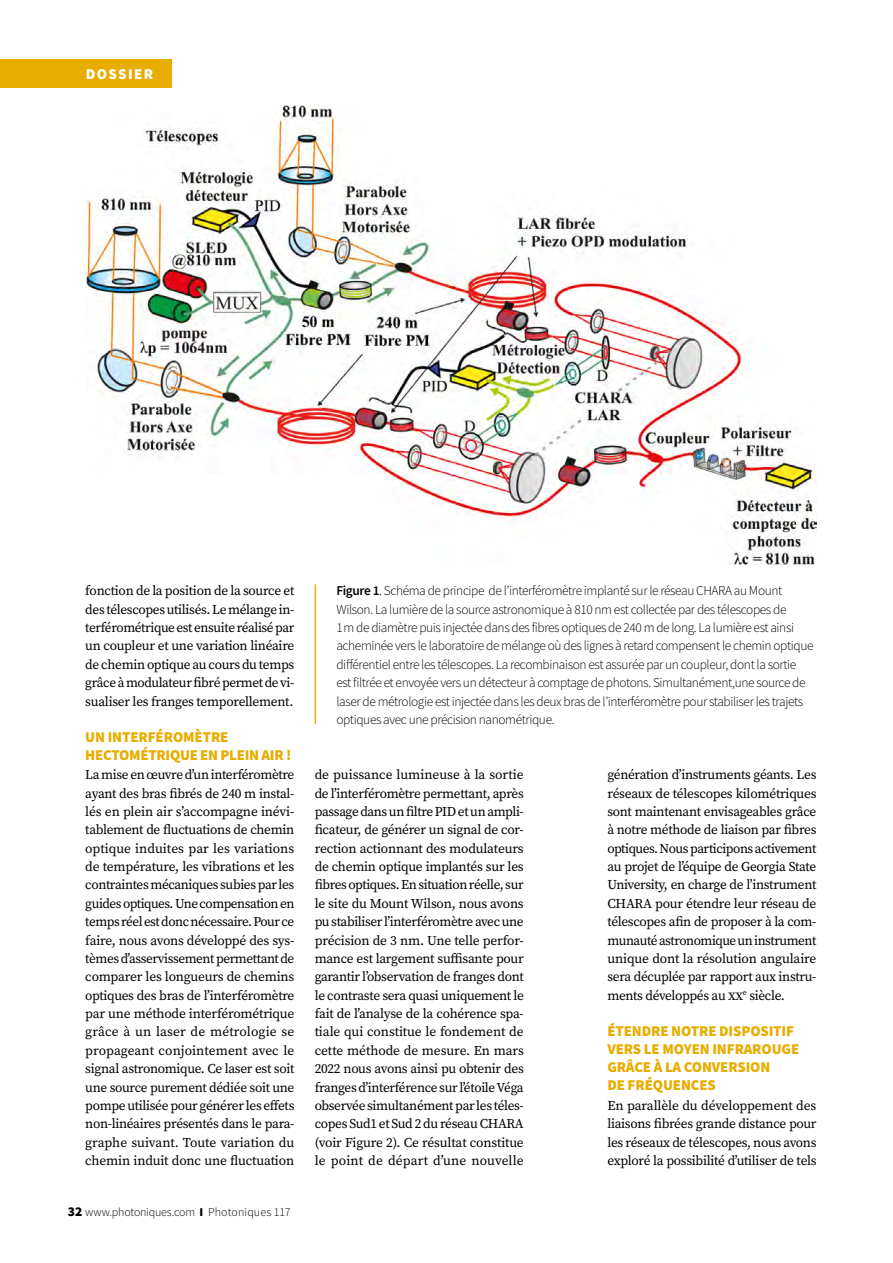
<style>
.page{position:relative;width:893px;height:1263px;background:#fff}
.page>*{position:absolute;margin:0;border:0;box-sizing:border-box;transform-origin:0 0}
.t1{font:900 15px/18px "Source Sans Pro";letter-spacing:-.01em;color:#e8ad00}
.t2{font:900 15px "Source Sans Pro";letter-spacing:.09em;color:#fff}
.t3{font:13.5px/18.3px "Source Serif Pro";letter-spacing:-.02em;color:#000;text-align:justify}
.t4{font:300 13.5px/18.3px "Source Sans Pro";letter-spacing:-.03em;color:#000}
.t5{font:300 12px "Source Sans Pro";letter-spacing:-.005em;color:#000}
.s1{font-weight:600}
.s2{font-weight:900;font-size:13.5px}
.s3{font-weight:900}
</style>
<div class="page">
<div style="left:0;top:60px;width:171px;height:28px;background:#e8ad00"></div>
<img style="left:87px;top:105px;width:729px;height:459px">
<hr style="left:315px;top:584px;width:1px;height:140px;background:#e8ad00">
<p class="t2" style="left:86px;top:64px;width:69px">DOSSIER</p>
<p class="t4" style="left:336px;top:582px;width:479px"><span class="s1">Figure 1</span>. Schéma de principe de l’interféromètre implanté sur le réseau CHARA au Mount Wilson. La lumière de la source astronomique à 810 nm est collectée par des télescopes de<br>1 m de diamètre puis injectée dans des fibres optiques de 240 m de long. La lumière est ainsi acheminée vers le laboratoire de mélange où des lignes à retard compensent le chemin optique différentiel entre les télescopes. La recombinaison est assurée par un coupleur, dont la sortie est filtrée et envoyée vers un détecteur à comptage de photons. Simultanément,une source de laser de métrologie est injectée dans les deux bras de l’interféromètre pour stabiliser les trajets optiques avec une précision nanométrique.</p>
<p class="t3" style="left:85px;top:582px;width:211px">fonction de la position de la source et des télescopes utilisés. Le mélange in&shy;terférométrique est ensuite réalisé par un coupleur et une variation linéaire de chemin optique au cours du temps grâce à modulateur fibré permet de vi&shy;sualiser les franges temporellement.</p>
<p class="t1" style="left:85px;top:728px;width:208px">UN INTERFÉROMÈTRE<br>HECTOMÉTRIQUE EN PLEIN AIR !</p>
<p class="t3" style="left:85px;top:765px;width:211px">La mise en œuvre d’un interféromètre ayant des bras fibrés de 240 m instal&shy;lés en plein air s’accompagne inévi&shy;tablement de fluctuations de chemin optique induites par les variations de température, les vibrations et les contraintes mécaniques subies par les guides optiques. Une compensation en temps réel est donc nécessaire. Pour ce faire, nous avons développé des sys&shy;tèmes d’asservissement permettant de comparer les longueurs de chemins optiques des bras de l’interféromètre par une méthode interférométrique grâce à un laser de métrologie se propageant conjointement avec le signal astronomique. Ce laser est soit une source purement dédiée soit une pompe utilisée pour générer les effets non-linéaires présentés dans le para&shy;graphe suivant. Toute variation du chemin induit donc une fluctuation</p>
<p class="t3" style="left:315px;top:765px;width:211px">de puissance lumineuse à la sortie de l’interféromètre permettant, après passage dans un filtre PID et un ampli&shy;ficateur, de générer un signal de cor&shy;rection actionnant des modulateurs de chemin optique implantés sur les fibres optiques. En situation réelle, sur le site du Mount Wilson, nous avons pu stabiliser l’interféromètre avec une précision de 3 nm. Une telle perfor&shy;mance est largement suffisante pour garantir l’observation de franges dont le contraste sera quasi uniquement le fait de l’analyse de la cohérence spa&shy;tiale qui constitue le fondement de cette méthode de mesure. En mars 2022 nous avons ainsi pu obtenir des franges d’interférence sur l’étoile Véga observée simultanément par les téles&shy;copes Sud1 et Sud 2 du réseau CHARA (voir Figure 2). Ce résultat constitue le point de départ d’une nouvelle</p>
<p class="t3" style="left:607px;top:765px;width:211px">génération d’instruments géants. Les réseaux de télescopes kilométriques sont maintenant envisageables grâce à notre méthode de liaison par fibres optiques. Nous participons activement au projet de l’équipe de Georgia State University, en charge de l’instrument CHARA pour étendre leur réseau de télescopes afin de proposer à la com&shy;munauté astronomique un instrument unique dont la résolution angulaire sera décuplée par rapport aux instru&shy;ments développés au xx<sup>e</sup> siècle.</p>
<p class="t1" style="left:607px;top:1022px;width:193px">ÉTENDRE NOTRE DISPOSITIF<br>VERS LE MOYEN INFRAROUGE<br>GRÂCE À LA CONVERSION<br>DE FRÉQUENCES</p>
<p class="t3" style="left:607px;top:1096px;width:211px">En parallèle du développement des liaisons fibrées grande distance pour les réseaux de télescopes, nous avons exploré la possibilité d’utiliser de tels</p>
<p class="t5" style="left:68px;top:1205px;width:224px"><span class="s2">32</span> www.photoniques.com <span class="s3">I</span> Photoniques 117</p>
</div>
